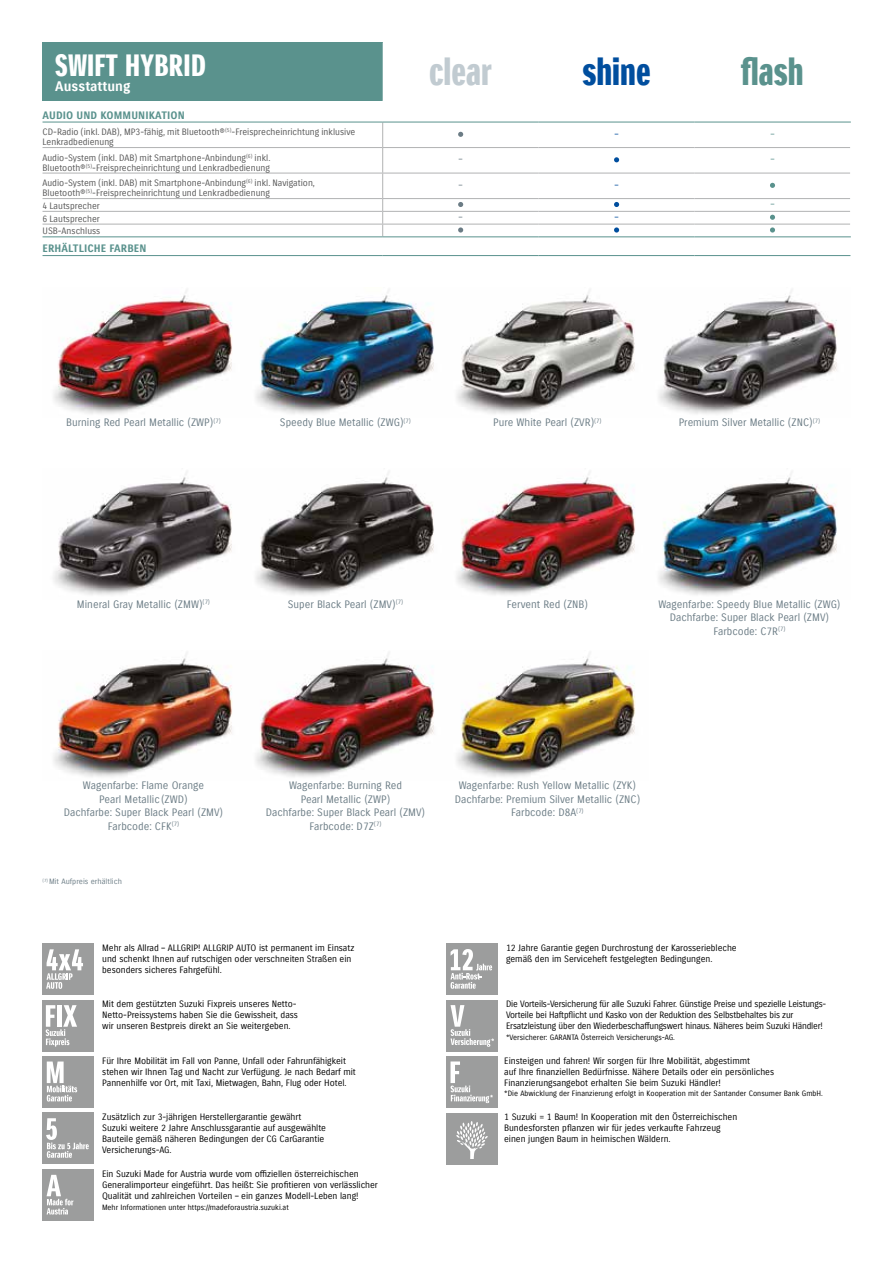
<style>
.page{position:relative;width:893px;height:1263px;background:#fff}
.page>*{position:absolute;margin:0;border:0;box-sizing:border-box;transform-origin:0 0}
.t1{font:37.5px "Suzuki PRO Headline";color:#c1cbd1}
.t2{font:37.5px "Suzuki PRO Headline";color:#004e9e}
.t3{font:37.5px "Suzuki PRO Headline";color:#5a928d}
.t4{font:30px "Suzuki PRO Headline";letter-spacing:.01em;color:#fff}
.t5{font:13.5px "Suzuki PRO Bold";color:#fff}
.t6{font:10.5px/13.5px "Suzuki PRO Regular";color:#6b7c85;text-align:center}
.t7{font:10.5px "Suzuki PRO Bold";letter-spacing:.01em;color:#5a928d}
.t8{font:9px/10.9px "Suzuki PRO Regular";letter-spacing:-.005em;color:#000}
.t9{font:9px/9.8px "Suzuki PRO Regular";color:#565656}
.t10{font:9px "Suzuki PRO Regular";color:#004e9e}
.t11{font:9px "Suzuki PRO Regular";color:#5a928d}
.t12{font:9px "Suzuki PRO Regular";color:#6b7c85}
.t13{font:7.5px "Suzuki PRO Regular";color:#000}
.t14{font:7.5px "Suzuki PRO Regular";color:#6b7c85}
</style>
<div class="page">
<div style="left:43px;top:43px;width:340px;height:58px;background:#5a928d"></div>
<svg style="left:383px;top:121px;width:467px;height:117px"></svg>
<svg style="left:694px;top:121px;width:1px;height:136px"></svg>
<svg style="left:538px;top:121px;width:1px;height:136px"></svg>
<svg style="left:382px;top:123px;width:1px;height:115px"></svg>
<hr style="left:43px;top:147px;width:340px;height:1px;background:#b1b2b3">
<hr style="left:43px;top:173px;width:340px;height:1px;background:#b1b2b3">
<hr style="left:43px;top:198px;width:340px;height:1px;background:#b1b2b3">
<hr style="left:43px;top:211px;width:340px;height:1px;background:#b1b2b3">
<hr style="left:43px;top:224px;width:340px;height:1px;background:#b1b2b3">
<hr style="left:383px;top:147px;width:156px;height:1px;background:#b1b2b3">
<hr style="left:539px;top:147px;width:155px;height:1px;background:#b1b2b3">
<hr style="left:694px;top:147px;width:156px;height:1px;background:#b1b2b3">
<hr style="left:383px;top:173px;width:156px;height:1px;background:#b1b2b3">
<hr style="left:539px;top:173px;width:155px;height:1px;background:#b1b2b3">
<hr style="left:694px;top:173px;width:156px;height:1px;background:#b1b2b3">
<hr style="left:383px;top:198px;width:156px;height:1px;background:#b1b2b3">
<hr style="left:539px;top:198px;width:155px;height:1px;background:#b1b2b3">
<hr style="left:694px;top:198px;width:156px;height:1px;background:#b1b2b3">
<hr style="left:383px;top:211px;width:156px;height:1px;background:#b1b2b3">
<hr style="left:539px;top:211px;width:155px;height:1px;background:#b1b2b3">
<hr style="left:694px;top:211px;width:156px;height:1px;background:#b1b2b3">
<hr style="left:383px;top:224px;width:156px;height:1px;background:#b1b2b3">
<hr style="left:539px;top:224px;width:155px;height:1px;background:#b1b2b3">
<hr style="left:694px;top:224px;width:156px;height:1px;background:#b1b2b3">
<hr style="left:43px;top:122px;width:340px;height:1px;background:#5a928d">
<hr style="left:383px;top:122px;width:156px;height:1px;background:#5a928d">
<hr style="left:539px;top:122px;width:155px;height:1px;background:#5a928d">
<hr style="left:694px;top:122px;width:157px;height:1px;background:#5a928d">
<hr style="left:43px;top:255px;width:340px;height:1px;background:#5a928d">
<hr style="left:383px;top:255px;width:156px;height:1px;background:#5a928d">
<hr style="left:539px;top:255px;width:155px;height:1px;background:#5a928d">
<hr style="left:694px;top:255px;width:156px;height:1px;background:#5a928d">
<hr style="left:43px;top:236px;width:340px;height:1px;background:#5a928d">
<hr style="left:383px;top:236px;width:156px;height:1px;background:#5a928d">
<hr style="left:539px;top:236px;width:155px;height:1px;background:#5a928d">
<hr style="left:694px;top:236px;width:157px;height:1px;background:#5a928d">
<svg style="left:458px;top:132px;width:5px;height:5px"></svg>
<svg style="left:614px;top:157px;width:5px;height:5px"></svg>
<svg style="left:770px;top:183px;width:5px;height:5px"></svg>
<svg style="left:458px;top:202px;width:5px;height:5px"></svg>
<svg style="left:614px;top:202px;width:5px;height:5px"></svg>
<svg style="left:770px;top:215px;width:5px;height:5px"></svg>
<svg style="left:458px;top:227px;width:5px;height:6px"></svg>
<svg style="left:614px;top:227px;width:5px;height:6px"></svg>
<svg style="left:770px;top:227px;width:5px;height:6px"></svg>
<img style="left:53px;top:653px;width:582px;height:124px">
<img style="left:53px;top:290px;width:784px;height:124px">
<img style="left:53px;top:472px;width:784px;height:123px">
<div style="left:43px;top:1056px;width:51px;height:51px;background:#9c9d9d"></div>
<svg style="left:47px;top:1061px;width:30px;height:40px"></svg>
<div style="left:43px;top:1000px;width:51px;height:51px;background:#9c9d9d"></div>
<svg style="left:46px;top:1005px;width:31px;height:41px"></svg>
<div style="left:43px;top:1113px;width:51px;height:51px;background:#9c9d9d"></div>
<svg style="left:46px;top:1118px;width:43px;height:40px"></svg>
<div style="left:446px;top:1000px;width:51px;height:51px;background:#9c9d9d"></div>
<svg style="left:450px;top:1005px;width:44px;height:42px"></svg>
<div style="left:446px;top:1056px;width:51px;height:51px;background:#9c9d9d"></div>
<svg style="left:450px;top:1061px;width:43px;height:42px"></svg>
<div style="left:446px;top:944px;width:51px;height:51px;background:#9c9d9d"></div>
<svg style="left:450px;top:949px;width:42px;height:40px"></svg>
<div style="left:43px;top:1169px;width:51px;height:51px;background:#9c9d9d"></div>
<svg style="left:47px;top:1175px;width:26px;height:39px"></svg>
<div style="left:446px;top:1113px;width:51px;height:51px;background:#9c9d9d"></div>
<svg style="left:456px;top:1121px;width:32px;height:38px"></svg>
<div style="left:43px;top:944px;width:51px;height:51px;background:#9c9d9d"></div>
<svg style="left:46px;top:949px;width:37px;height:40px"></svg>
<h2 class="t4" style="left:55px;top:47px;width:152px">SWIFT HYBRID</h2>
<h3 class="t5" style="left:55px;top:78px;width:77px">Ausstattung</h3>
<h1 class="t1" style="left:429px;top:49px;width:64px">clear</h1>
<h1 class="t2" style="left:582px;top:49px;width:70px">shine</h1>
<h1 class="t3" style="left:741px;top:49px;width:64px">flash</h1>
<p class="t7" style="left:43px;top:109px;width:144px">AUDIO UND KOMMUNIKATION</p>
<p class="t9" style="left:43px;top:127px;width:314px">CD-Radio (inkl. DAB), MP3-fähig, mit Bluetooth®<sup>(5)</sup>-Freisprecheinrichtung inklusive<br>Lenkradbedienung</p>
<p class="t10" style="left:615px;top:128px;width:5px">–</p>
<p class="t11" style="left:771px;top:128px;width:5px">–</p>
<p class="t9" style="left:43px;top:153px;width:229px">Audio-System (inkl. DAB) mit Smartphone-Anbindung<sup>(6)</sup> inkl.<br>Bluetooth®<sup>(5)</sup>-Freisprecheinrichtung und Lenkradbedienung</p>
<p class="t12" style="left:459px;top:154px;width:5px">–</p>
<p class="t11" style="left:771px;top:154px;width:5px">–</p>
<p class="t9" style="left:43px;top:178px;width:274px">Audio-System (inkl. DAB) mit Smartphone-Anbindung<sup>(6)</sup> inkl. Navigation,<br>Bluetooth®<sup>(5)</sup>-Freisprecheinrichtung und Lenkradbedienung</p>
<p class="t12" style="left:459px;top:179px;width:5px">–</p>
<p class="t10" style="left:615px;top:179px;width:5px">–</p>
<p class="t9" style="left:43px;top:201px;width:59px">4 Lautsprecher</p>
<p class="t11" style="left:771px;top:198px;width:5px">–</p>
<p class="t9" style="left:43px;top:214px;width:59px">6 Lautsprecher</p>
<p class="t12" style="left:459px;top:211px;width:5px">–</p>
<p class="t10" style="left:615px;top:211px;width:5px">–</p>
<p class="t9" style="left:43px;top:226px;width:59px">USB-Anschluss</p>
<p class="t7" style="left:43px;top:242px;width:105px">ERHÄLTLICHE FARBEN</p>
<p class="t6" style="left:66px;top:416px;width:156px">Burning Red Pearl Metallic (ZWP)<sup>(7)</sup></p>
<p class="t6" style="left:280px;top:416px;width:133px">Speedy Blue Metallic (ZWG)<sup>(7)</sup></p>
<p class="t6" style="left:493px;top:416px;width:110px">Pure White Pearl (ZVR)<sup>(7)</sup></p>
<p class="t6" style="left:679px;top:416px;width:143px">Premium Silver Metallic (ZNC)<sup>(7)</sup></p>
<p class="t6" style="left:77px;top:597px;width:135px">Mineral Gray Metallic (ZMW)<sup>(7)</sup></p>
<p class="t6" style="left:288px;top:597px;width:117px">Super Black Pearl (ZMV)<sup>(7)</sup></p>
<p class="t6" style="left:507px;top:597px;width:83px">Fervent Red (ZNB)</p>
<p class="t6" style="left:658px;top:597px;width:184px">Wagenfarbe: Speedy Blue Metallic (ZWG)<br>Dachfarbe: Super Black Pearl (ZMV)<br>Farbcode: C7R<sup>(7)</sup></p>
<p class="t6" style="left:64px;top:779px;width:161px">Wagenfarbe: Flame Orange<br>Pearl Metallic(ZWD)<br>Dachfarbe: Super Black Pearl (ZMV)<br>Farbcode: CFK<sup>(7)</sup></p>
<p class="t14" style="left:43px;top:877px;width:81px"><sup>(7)</sup> Mit Aufpreis erhältlich</p>
<p class="t6" style="left:266px;top:779px;width:161px">Wagenfarbe: Burning Red<br>Pearl Metallic (ZWP)<br>Dachfarbe: Super Black Pearl (ZMV)<br>Farbcode: D7Z<sup>(7)</sup></p>
<p class="t6" style="left:455px;top:779px;width:187px">Wagenfarbe: Rush Yellow Metallic (ZYK)<br>Dachfarbe: Premium Silver Metallic (ZNC)<br>Farbcode: D8A<sup>(7)</sup></p>
<p class="t8" style="left:102px;top:942px;width:254px">Mehr als Allrad – ALLGRIP! ALLGRIP AUTO ist permanent im Einsatz und schenkt Ihnen auf rutschigen oder verschneiten Straßen ein besonders sicheres Fahrgefühl.</p>
<p class="t8" style="left:102px;top:999px;width:197px">Mit dem gestützten Suzuki Fixpreis unseres Netto-<br>Netto-Preissystems haben Sie die Gewissheit, dass wir unseren Bestpreis direkt an Sie weitergeben.</p>
<p class="t8" style="left:102px;top:1055px;width:255px">Für Ihre Mobilität im Fall von Panne, Unfall oder Fahrunfähigkeit stehen wir Ihnen Tag und Nacht zur Verfügung. Je nach Bedarf mit<br>Pannenhilfe vor Ort, mit Taxi, Mietwagen, Bahn, Flug oder Hotel.</p>
<p class="t8" style="left:102px;top:1111px;width:225px">Zusätzlich zur 3-jährigen Herstellergarantie gewährt Suzuki weitere 2 Jahre Anschlussgarantie auf ausgewählte Bauteile gemäß näheren Bedingungen der CG CarGarantie Versicherungs-AG.</p>
<p class="t8" style="left:102px;top:1168px;width:277px">Ein Suzuki Made for Austria wurde vom offiziellen österreichischen<br>Generalimporteur eingeführt. Das heißt: Sie profitieren von verlässlicher<br>Qualität und zahlreichen Vorteilen – ein ganzes Modell-Leben lang!</p>
<p class="t13" style="left:102px;top:1202px;width:188px">Mehr Informationen unter https://madeforaustria.suzuki.at</p>
<p class="t8" style="left:506px;top:942px;width:232px">12 Jahre Garantie gegen Durchrostung der Karosseriebleche gemäß den im Serviceheft festgelegten Bedingungen.</p>
<p class="t8" style="left:506px;top:999px;width:322px">Die Vorteils-Versicherung für alle Suzuki Fahrer. Günstige Preise und spezielle Leistungs-<br>Vorteile bei Haftpflicht und Kasko von der Reduktion des Selbstbehaltes bis zur<br>Ersatzleistung über den Wiederbeschaffungswert hinaus. Näheres beim Suzuki Händler!</p>
<p class="t13" style="left:506px;top:1033px;width:170px">*Versicherer: GARANTA Österreich Versicherungs-AG.</p>
<p class="t8" style="left:504px;top:1055px;width:271px">Einsteigen und fahren! Wir sorgen für Ihre Mobilität, abgestimmt<br>auf Ihre finanziellen Bedürfnisse. Nähere Details oder ein persönliches<br>Finanzierungsangebot erhalten Sie beim Suzuki Händler!</p>
<p class="t13" style="left:504px;top:1089px;width:320px">*Die Abwicklung der Finanzierung erfolgt in Kooperation mit der Santander Consumer Bank GmbH.</p>
<p class="t8" style="left:504px;top:1111px;width:235px">1 Suzuki = 1 Baum! In Kooperation mit den Österreichischen<br>Bundesforsten pflanzen wir für jedes verkaufte Fahrzeug einen jungen Baum in heimischen Wäldern.</p>
</div>
